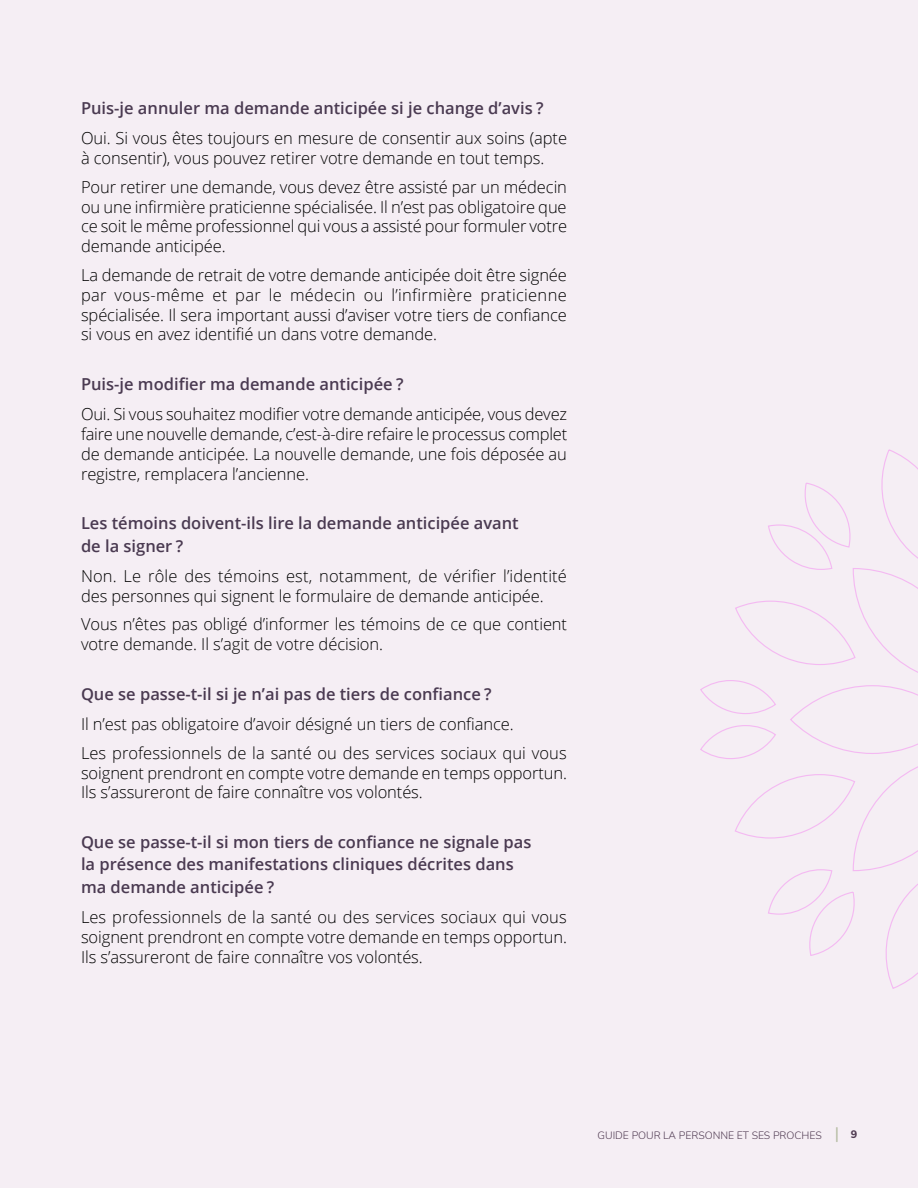
<style>
.page{position:relative;width:918px;height:1188px;background:#f5eef4}
.page>*{position:absolute;margin:0;border:0;box-sizing:border-box;transform-origin:0 0}
.P-2{font:300 16.5px/19.8px "Open Sans";letter-spacing:-.005em;color:#000;text-align:justify}
.t1{font:600 16.5px/22.5px "Open Sans";color:#4a3a51}
.t2{font:300 10.5px "Nunito";color:#503b52}
.s1{font-weight:400;font-size:16.5px;color:#b3baa0}
.s2{font-weight:800;font-size:10.8px}
</style>
<div class="page">
<svg style="left:700px;top:449px;width:218px;height:540px"></svg>
<p class="t1" style="left:81px;top:96px;width:464px">Puis-je annuler ma demande anticipée si je change d’avis ?</p>
<p class="P-2" style="left:81px;top:128px;width:488px">Oui. Si vous êtes toujours en mesure de consentir aux soins (apte à consentir), vous pouvez retirer votre demande en tout temps.</p>
<p class="P-2" style="left:81px;top:176px;width:488px">Pour retirer une demande, vous devez être assisté par un médecin ou une infirmière praticienne spécialisée. Il n’est pas obligatoire que ce soit le même professionnel qui vous a assisté pour formuler votre demande anticipée.</p>
<p class="P-2" style="left:81px;top:265px;width:488px">La demande de retrait de votre demande anticipée doit être signée par vous-même et par le médecin ou l’infirmière praticienne spécialisée. Il sera important aussi d’aviser votre tiers de confiance si vous en avez identifié un dans votre demande.</p>
<p class="t1" style="left:81px;top:372px;width:324px">Puis-je modifier ma demande anticipée ?</p>
<p class="P-2" style="left:81px;top:404px;width:488px">Oui. Si vous souhaitez modifier votre demande anticipée, vous devez faire une nouvelle demande, c’est-à-dire refaire le processus complet de demande anticipée. La nouvelle demande, une fois déposée au registre, remplacera l’ancienne.</p>
<p class="t1" style="left:81px;top:511px;width:439px">Les témoins doivent-ils lire la demande anticipée avant de la signer ?</p>
<p class="P-2" style="left:81px;top:566px;width:488px">Non. Le rôle des témoins est, notamment, de vérifier l’identité des personnes qui signent le formulaire de demande anticipée.</p>
<p class="P-2" style="left:81px;top:614px;width:488px">Vous n’êtes pas obligé d’informer les témoins de ce que contient votre demande. Il s’agit de votre décision.</p>
<p class="t1" style="left:81px;top:682px;width:412px">Que se passe-t-il si je n’ai pas de tiers de confiance ?</p>
<p class="P-2" style="left:81px;top:714px;width:434px">Il n’est pas obligatoire d’avoir désigné un tiers de confiance.</p>
<p class="P-2" style="left:81px;top:743px;width:488px">Les professionnels de la santé ou des services sociaux qui vous soignent prendront en compte votre demande en temps opportun.<br>Ils s’assureront de faire connaître vos volontés.</p>
<p class="t1" style="left:81px;top:830px;width:452px">Que se passe-t-il si mon tiers de confiance ne signale pas la présence des manifestations cliniques décrites dans ma demande anticipée ?</p>
<p class="P-2" style="left:81px;top:907px;width:488px">Les professionnels de la santé ou des services sociaux qui vous soignent prendront en compte votre demande en temps opportun.<br>Ils s’assureront de faire connaître vos volontés.</p>
<p class="t2" style="left:598px;top:1128px;width:261px">GUIDE POUR LA PERSONNE ET SES PROCHES <span class="s1">|</span> <span class="s2">9</span></p>
</div>
